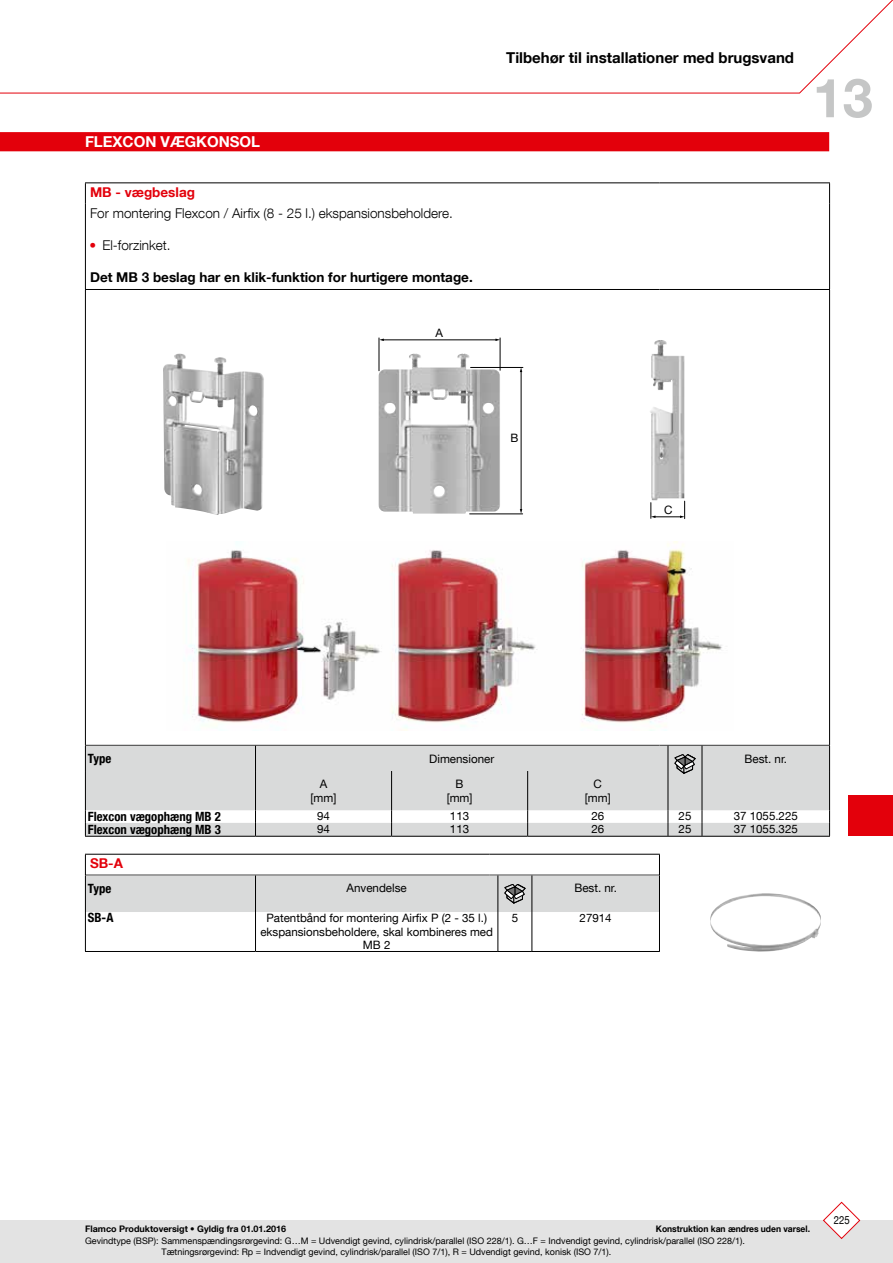
<style>
.page{position:relative;width:893px;height:1263px;background:#fff}
.page>*{position:absolute;margin:0;border:0;box-sizing:border-box;transform-origin:0 0}
.t1{font:700 54px "Helvetica Neue LT Com";color:#c5c6c6}
.t2{font:700 15px "Helvetica Neue LT Com";color:#000}
.t3{font:700 15px "Helvetica Neue LT Com";color:#fff}
.t4{font:300 13.5px "Helvetica Neue LT Com";color:#000}
.t5{font:700 13.5px "Helvetica Neue LT Com";color:#000}
.t6{font:700 13.5px "Helvetica Neue LT Com";color:#e3000b}
.t7{font:700 condensed 12.75px "Helvetica Neue LT Com";color:#000}
.t8{font:11.7px/14px "Helvetica Neue LT Com";color:#000;text-align:center}
.t9{font:11.55px/13.8px "Helvetica Neue LT Com";color:#000;text-align:center}
.t10{font:11.25px "Helvetica Neue LT Com";color:#000;scale:.85 1}
.t11{font:9px/10.8px "Helvetica Neue LT Com";color:#000}
.t12{font:700 9px "Helvetica Neue LT Com";color:#000}
.t13{font:700 9px "Helvetica Neue LT Com";color:#000;scale:.95 1}
.s1{color:#e3000b}
</style>
<div class="page">
<div style="left:0;top:1220px;width:893px;height:43px;background:#e3e3e3"></div>
<svg style="left:0;top:0;width:893px;height:94px"></svg>
<svg style="left:823px;top:1201px;width:38px;height:38px"></svg>
<div style="left:848px;top:795px;width:45px;height:41px;background:#e3000b"></div>
<div style="left:0;top:132px;width:829px;height:19px;background:#e3000b"></div>
<hr style="left:85px;top:182px;width:574px;height:1px;background:#000">
<svg style="left:85px;top:183px;width:1px;height:21px"></svg>
<hr style="left:85px;top:204px;width:1px;height:85px;background:#000">
<hr style="left:829px;top:204px;width:1px;height:85px;background:#000">
<hr style="left:659px;top:182px;width:171px;height:1px;background:#000">
<svg style="left:829px;top:183px;width:1px;height:21px"></svg>
<hr style="left:85px;top:289px;width:574px;height:1px;background:#000">
<hr style="left:85px;top:290px;width:1px;height:455px;background:#000">
<hr style="left:659px;top:289px;width:171px;height:1px;background:#000">
<hr style="left:829px;top:290px;width:1px;height:455px;background:#000">
<hr style="left:85px;top:745px;width:574px;height:1px;background:#000">
<hr style="left:659px;top:745px;width:171px;height:1px;background:#000">
<img style="left:163px;top:353px;width:101px;height:162px">
<img style="left:378px;top:354px;width:122px;height:160px">
<hr style="left:383px;top:340px;width:113px;height:1px;background:#000">
<hr style="left:521px;top:371px;width:1px;height:139px;background:#000">
<hr style="left:379px;top:338px;width:1px;height:33px;background:#000">
<hr style="left:500px;top:338px;width:1px;height:32px;background:#000">
<hr style="left:470px;top:514px;width:53px;height:1px;background:#000">
<hr style="left:471px;top:367px;width:52px;height:1px;background:#000">
<img style="left:650px;top:340px;width:34px;height:160px">
<svg style="left:651px;top:501px;width:34px;height:18px"></svg>
<img style="left:187px;top:541px;width:535px;height:189px">
<svg style="left:86px;top:746px;width:743px;height:90px;background:#dddede"></svg>
<svg style="left:85px;top:746px;width:1px;height:25px"></svg>
<svg style="left:255px;top:746px;width:1px;height:25px"></svg>
<svg style="left:702px;top:746px;width:1px;height:25px"></svg>
<svg style="left:829px;top:746px;width:1px;height:25px"></svg>
<hr style="left:85px;top:771px;width:1px;height:39px;background:#000">
<hr style="left:255px;top:771px;width:1px;height:39px;background:#000">
<hr style="left:391px;top:771px;width:1px;height:39px;background:#000">
<hr style="left:527px;top:771px;width:1px;height:39px;background:#000">
<hr style="left:668px;top:771px;width:1px;height:39px;background:#000">
<hr style="left:702px;top:771px;width:1px;height:39px;background:#000">
<hr style="left:829px;top:771px;width:1px;height:39px;background:#000">
<svg style="left:85px;top:810px;width:1px;height:26px"></svg>
<svg style="left:255px;top:810px;width:1px;height:26px"></svg>
<svg style="left:391px;top:810px;width:1px;height:26px"></svg>
<svg style="left:527px;top:810px;width:1px;height:26px"></svg>
<svg style="left:668px;top:810px;width:1px;height:26px"></svg>
<svg style="left:702px;top:810px;width:1px;height:26px"></svg>
<svg style="left:829px;top:810px;width:1px;height:26px"></svg>
<hr style="left:85px;top:836px;width:170px;height:1px;background:#000">
<hr style="left:255px;top:836px;width:137px;height:1px;background:#000">
<hr style="left:392px;top:836px;width:136px;height:1px;background:#000">
<hr style="left:528px;top:836px;width:140px;height:1px;background:#000">
<hr style="left:668px;top:836px;width:34px;height:1px;background:#000">
<hr style="left:702px;top:836px;width:128px;height:1px;background:#000">
<svg style="left:668px;top:746px;width:27px;height:28px"></svg>
<hr style="left:85px;top:912px;width:1px;height:39px;background:#000">
<hr style="left:255px;top:912px;width:1px;height:39px;background:#000">
<hr style="left:497px;top:912px;width:1px;height:39px;background:#000">
<hr style="left:531px;top:912px;width:1px;height:39px;background:#000">
<hr style="left:659px;top:912px;width:1px;height:39px;background:#000">
<hr style="left:85px;top:951px;width:170px;height:1px;background:#000">
<hr style="left:255px;top:951px;width:243px;height:1px;background:#000">
<hr style="left:498px;top:951px;width:34px;height:1px;background:#000">
<hr style="left:532px;top:951px;width:128px;height:1px;background:#000">
<svg style="left:85px;top:854px;width:575px;height:58px"></svg>
<img style="left:710px;top:893px;width:111px;height:59px">
<h2 class="t3" style="left:85px;top:132px;width:177px">FLEXCON VÆGKONSOL</h2>
<h3 class="t6" style="left:90px;top:183px;width:106px">MB - vægbeslag</h3>
<h3 class="t4" style="left:90px;top:205px;width:364px">For montering Flexcon / Airfix (8 - 25 l.) ekspansionsbeholdere.</h3>
<h3 class="t4" style="left:90px;top:237px;width:83px"><span class="s1">•</span> El-forzinket.</h3>
<h3 class="t5" style="left:90px;top:269px;width:384px">Det MB 3 beslag har en klik-funktion for hurtigere montage.</h3>
<p class="t8" style="left:435px;top:326px;width:9px">A</p>
<h2 class="t2" style="left:506px;top:49px;width:289px">Tilbehør til installationer med brugsvand</h2>
<h1 class="t1" style="left:813px;top:64px;width:62px">13</h1>
<p class="t8" style="left:510px;top:431px;width:9px">B</p>
<p class="t8" style="left:664px;top:503px;width:10px">C</p>
<h3 class="t7" style="left:88px;top:751px;width:25px">Type</h3>
<p class="t8" style="left:429px;top:751px;width:67px">Dimensioner</p>
<p class="t8" style="left:744px;top:751px;width:44px">Best. nr.</p>
<p class="t8" style="left:311px;top:776px;width:27px">A [mm]</p>
<p class="t8" style="left:447px;top:776px;width:27px">B [mm]</p>
<p class="t8" style="left:585px;top:776px;width:27px">C [mm]</p>
<h3 class="t7" style="left:88px;top:808px;width:134px">Flexcon vægophæng MB 2</h3>
<p class="t9" style="left:317px;top:809px;width:14px">94</p>
<p class="t9" style="left:450px;top:809px;width:21px">113</p>
<p class="t9" style="left:591px;top:809px;width:14px">26</p>
<p class="t9" style="left:679px;top:809px;width:14px">25</p>
<p class="t9" style="left:734px;top:809px;width:66px">37 1055.225</p>
<h3 class="t7" style="left:88px;top:822px;width:134px">Flexcon vægophæng MB 3</h3>
<p class="t9" style="left:317px;top:822px;width:14px">94</p>
<p class="t9" style="left:450px;top:822px;width:21px">113</p>
<p class="t9" style="left:591px;top:822px;width:14px">26</p>
<p class="t9" style="left:679px;top:822px;width:14px">25</p>
<p class="t9" style="left:734px;top:822px;width:66px">37 1055.325</p>
<h3 class="t6" style="left:90px;top:855px;width:35px">SB-A</h3>
<h3 class="t7" style="left:88px;top:881px;width:25px">Type</h3>
<p class="t8" style="left:347px;top:881px;width:62px">Anvendelse</p>
<p class="t8" style="left:574px;top:881px;width:44px">Best. nr.</p>
<h3 class="t7" style="left:88px;top:910px;width:27px">SB-A</h3>
<p class="t9" style="left:260px;top:910px;width:234px">Patentbånd for montering Airfix P (2 - 35 l.) ekspansionsbeholdere, skal kombineres med<br>MB 2</p>
<p class="t9" style="left:512px;top:910px;width:8px">5</p>
<p class="t9" style="left:580px;top:910px;width:34px">27914</p>
<p class="t12" style="left:85px;top:1223px;width:203px">Flamco Produktoversigt • Gyldig fra 01.01.2016</p>
<p class="t13" style="left:656px;top:1223px;width:164px">Konstruktion kan ændres uden varsel.</p>
<p class="t11" style="left:162px;top:1235px;width:585px;text-indent:-76px">Gevindtype (BSP): Sammenspændingsrørgevind: G…M = Udvendigt gevind, cylindrisk/parallel (ISO 228/1). G…F = Indvendigt gevind, cylindrisk/parallel (ISO 228/1).<br>Tætningsrørgevind: Rp = Indvendigt gevind, cylindrisk/parallel (ISO 7/1), R = Udvendigt gevind, konisk (ISO 7/1).</p>
<p class="t10" style="left:834px;top:1213px;width:20px">225</p>
</div>
